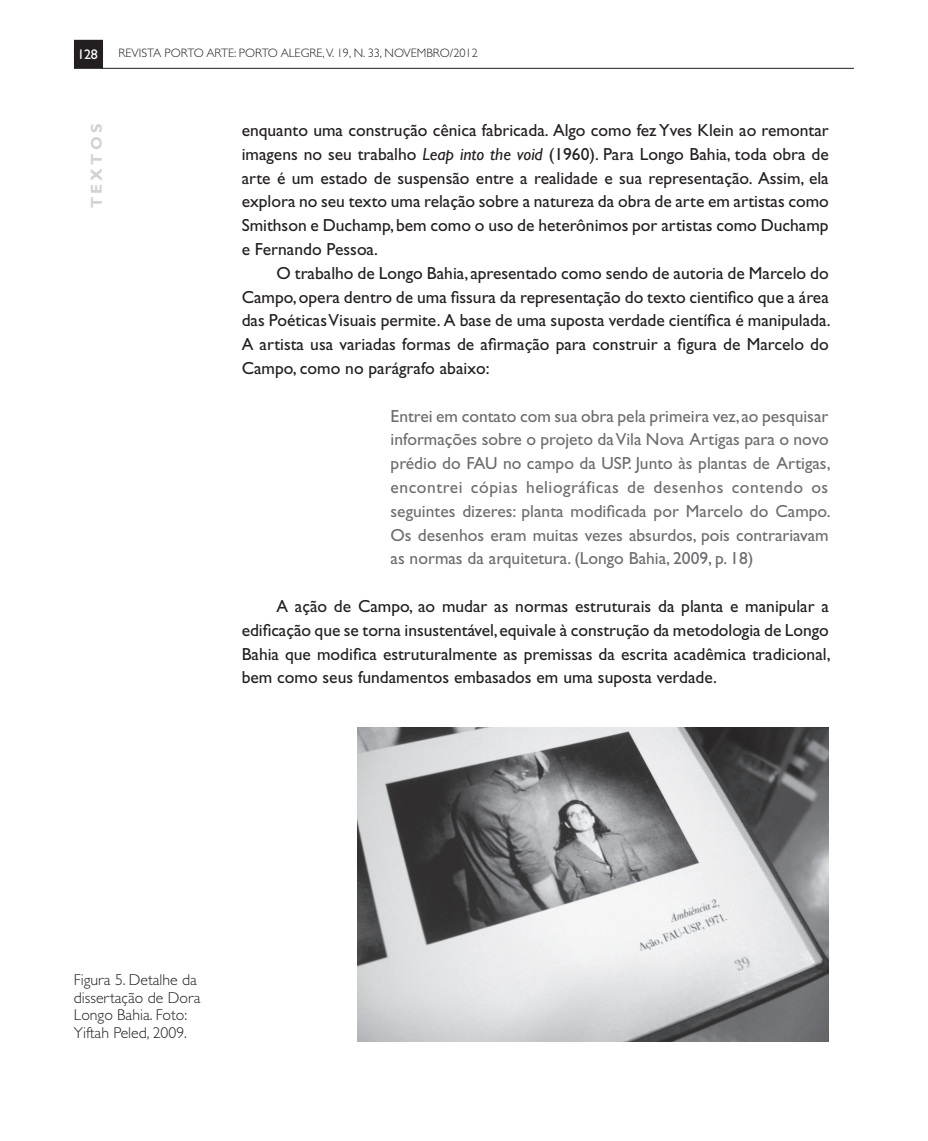
<style>
.page{position:relative;width:928px;height:1141px;background:#fff}
.page>*{position:absolute;margin:0;border:0;box-sizing:border-box;transform-origin:0 0}
.t1{font:17.5px/23.8px "Gill Sans Std";color:#231f20;text-align:justify}
.t2{font:17.5px/23.8px "Gill Sans Std";color:#6c6d70}
.t3{font:300 15.75px/17.5px "Gill Sans Std";color:#231f20}
.t4{font:700 15.75px "Gill Sans Std";letter-spacing:.2em;color:#d1d2d4}
.t5{font:14px "Gill Sans Std";color:#fff}
.t6{font:300 12.25px "Gill Sans Std";color:#231f20}
.s1{font-style:italic}
</style>
<div class="page">
<div style="left:75px;top:41px;width:27px;height:27px;background:#231f20"></div>
<div style="left:74px;top:40px;width:29px;height:29px;border:2px solid #231f20"></div>
<hr style="left:101px;top:68px;width:753px;height:1px;background:#231f20">
<img style="left:357px;top:727px;width:471px;height:315px">
<p class="t5" style="left:77px;top:47px;width:22px">128</p>
<p class="t6" style="left:119px;top:46px;width:7px">REVISTA</p>
<p class="t6" style="left:165px;top:46px;width:50px">PORTO ARTE</p>
<p class="t6" style="left:234px;top:46px;width:245px">: PORTO ALEGRE, V. 19, N. 33, NOVEMBRO/2012</p>
<p class="t4" style="left:87px;top:208px;width:86px;rotate:-90deg">TEXTOS</p>
<p class="t1" style="left:242px;top:118px;width:589px">enquanto uma construção cênica fabricada. Algo como fez Yves Klein ao remontar imagens no seu trabalho <span class="s1">Leap into the void</span> (1960). Para Longo Bahia, toda obra de arte é um estado de suspensão entre a realidade e sua representação. Assim, ela explora no seu texto uma relação sobre a natureza da obra de arte em artistas como Smithson e Duchamp, bem como o uso de heterônimos por artistas como Duchamp e Fernando Pessoa.</p>
<p class="t1" style="left:242px;top:261px;width:590px;text-indent:35px">O trabalho de Longo Bahia, apresentado como sendo de autoria de Marcelo do Campo, opera dentro de uma fissura da representação do texto cientifico que a área das Poéticas Visuais permite. A base de uma suposta verdade científica é manipulada.<br>A artista usa variadas formas de afirmação para construir a figura de Marcelo do Campo, como no parágrafo abaixo:</p>
<p class="t2" style="left:390px;top:404px;width:441px">Entrei em contato com sua obra pela primeira vez, ao pesquisar informações sobre o projeto da Vila Nova Artigas para o novo prédio do FAU no campo da USP. Junto às plantas de Artigas, encontrei cópias heliográficas de desenhos contendo os seguintes dizeres: planta modificada por Marcelo do Campo.<br>Os desenhos eram muitas vezes absurdos, pois contrariavam as normas da arquitetura. (Longo Bahia, 2009, p. 18)</p>
<p class="t1" style="left:242px;top:594px;width:590px;text-indent:35px">A ação de Campo, ao mudar as normas estruturais da planta e manipular a edificação que se torna insustentável, equivale à construção da metodologia de Longo Bahia que modifica estruturalmente as premissas da escrita acadêmica tradicional, bem como seus fundamentos embasados em uma suposta verdade.</p>
<p class="t3" style="left:74px;top:972px;width:128px">Figura 5. Detalhe da dissertação de Dora<br>Longo Bahia. Foto:<br>Yiftah Peled, 2009.</p>
</div>
